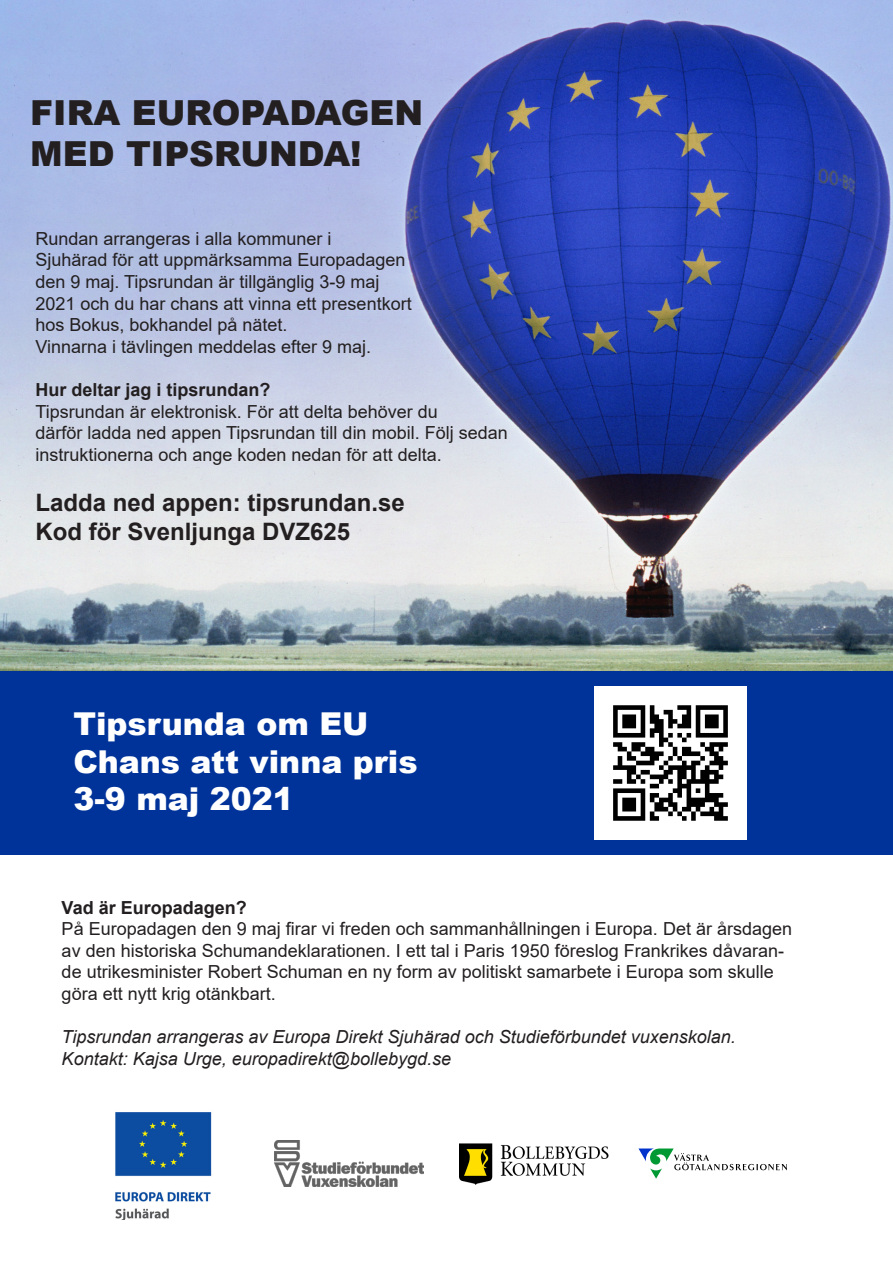
<style>
.page{position:relative;width:893px;height:1263px;background:#fff}
.page>*{position:absolute;margin:0;border:0;box-sizing:border-box;transform-origin:0 0}
.t1{font:900 34.5px "Arial";color:#231f20}
.t2{font:900 31.5px "Arial";color:#fff}
.t3{font:700 24px "Arial";color:#231f20}
.t4{font:18px/21.6px "Arial";color:#231f20}
.t5{font:italic 18px "Arial";color:#231f20}
.t6{font:700 18px "Arial";color:#231f20}
</style>
<div class="page">
<img style="left:0;top:0;width:893px;height:671px">
<div style="left:0;top:671px;width:893px;height:184px;background:#039"></div>
<img style="left:115px;top:1112px;width:97px;height:107px">
<img style="left:274px;top:1140px;width:149px;height:46px">
<svg style="left:638px;top:1148px;width:149px;height:31px"></svg>
<img style="left:459px;top:1143px;width:149px;height:41px">
<img style="left:595px;top:687px;width:152px;height:152px">
<p class="t1" style="left:30px;top:87px;width:395px">FIRA EUROPADAGEN</p>
<p class="t1" style="left:30px;top:129px;width:333px">MED TIPSRUNDA!</p>
<p class="t4" style="left:35px;top:228px;width:298px">Rundan arrangeras i alla kommuner i</p>
<p class="t4" style="left:35px;top:249px;width:372px">Sjuhärad för att uppmärksamma Europadagen</p>
<p class="t4" style="left:35px;top:271px;width:346px">den 9 maj. Tipsrundan är tillgänglig 3-9 maj</p>
<p class="t4" style="left:35px;top:292px;width:378px">2021 och du har chans att vinna ett presentkort</p>
<p class="t4" style="left:35px;top:314px;width:254px">hos Bokus, bokhandel på nätet.</p>
<p class="t4" style="left:35px;top:336px;width:337px">Vinnarna i tävlingen meddelas efter 9 maj.</p>
<p class="t6" style="left:35px;top:377px;width:237px">Hur deltar jag i tipsrundan?</p>
<p class="t4" style="left:35px;top:400px;width:404px">Tipsrundan är elektronisk. För att delta behöver du</p>
<p class="t4" style="left:35px;top:422px;width:474px">därför ladda ned appen Tipsrundan till din mobil. Följ sedan</p>
<p class="t4" style="left:35px;top:444px;width:408px">instruktionerna och ange koden nedan för att delta.</p>
<p class="t3" style="left:35px;top:486px;width:371px">Ladda ned appen: tipsrundan.se</p>
<p class="t3" style="left:35px;top:515px;width:316px">Kod för Svenljunga DVZ625</p>
<p class="t2" style="left:73px;top:701px;width:297px">Tipsrunda om EU</p>
<p class="t2" style="left:73px;top:738px;width:346px">Chans att vinna pris</p>
<p class="t2" style="left:73px;top:776px;width:222px">3-9 maj 2021</p>
<p class="t6" style="left:62px;top:894px;width:187px">Vad är Europadagen?</p>
<p class="t4" style="left:62px;top:918px;width:732px">På Europadagen den 9 maj firar vi freden och sammanhållningen i Europa. Det är årsdagen av den historiska Schumandeklarationen. I ett tal i Paris 1950 föreslog Frankrikes dåvaran&shy;de utrikesminister Robert Schuman en ny form av politiskt samarbete i Europa som skulle göra ett nytt krig otänkbart.</p>
<p class="t5" style="left:62px;top:1025px;width:676px">Tipsrundan arrangeras av Europa Direkt Sjuhärad och Studieförbundet vuxenskolan.</p>
<p class="t5" style="left:62px;top:1047px;width:391px">Kontakt: Kajsa Urge, europadirekt@bollebygd.se</p>
</div>
